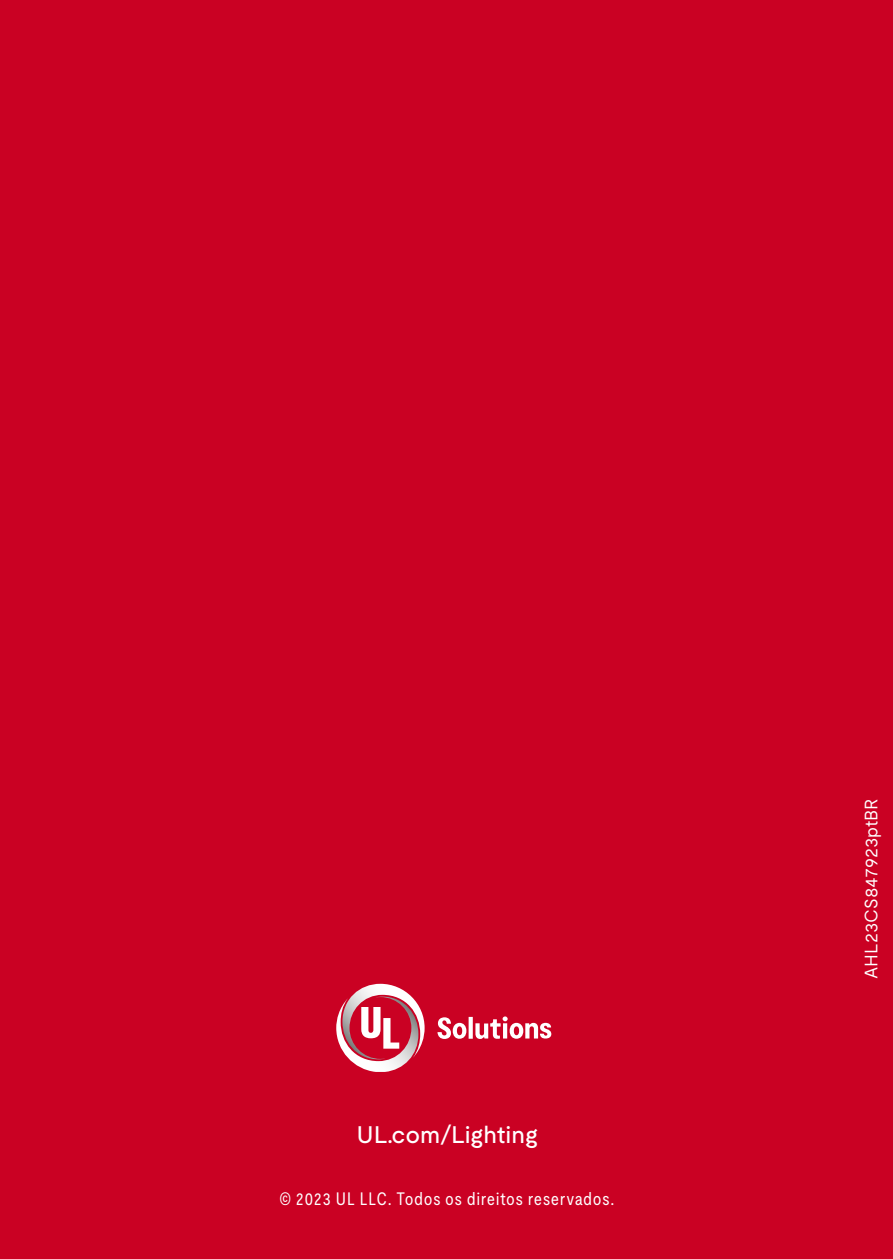
<style>
.page{position:relative;width:893px;height:1259px;background:#ca0123}
.page>*{position:absolute;margin:0;border:0;box-sizing:border-box;transform-origin:0 0}
.t1{font:500 24px "UL Moderat";letter-spacing:-.005em;color:#fff}
.t2{font:condensed 18px "UL Moderat";letter-spacing:.025em;color:#fff}
.t3{font:18px "UL Moderat";color:#fff}
</style>
<div class="page">
<svg style="left:336px;top:983px;width:215px;height:89px"></svg>
<p class="t1" style="left:357px;top:1116px;width:182px">UL.com/Lighting</p>
<p class="t2" style="left:279px;top:1184px;width:337px">© 2023 UL LLC. Todos os direitos reservados.</p>
<p class="t3" style="left:857px;top:979px;width:182px;rotate:-90deg">AHL23CS847923ptBR</p>
</div>
